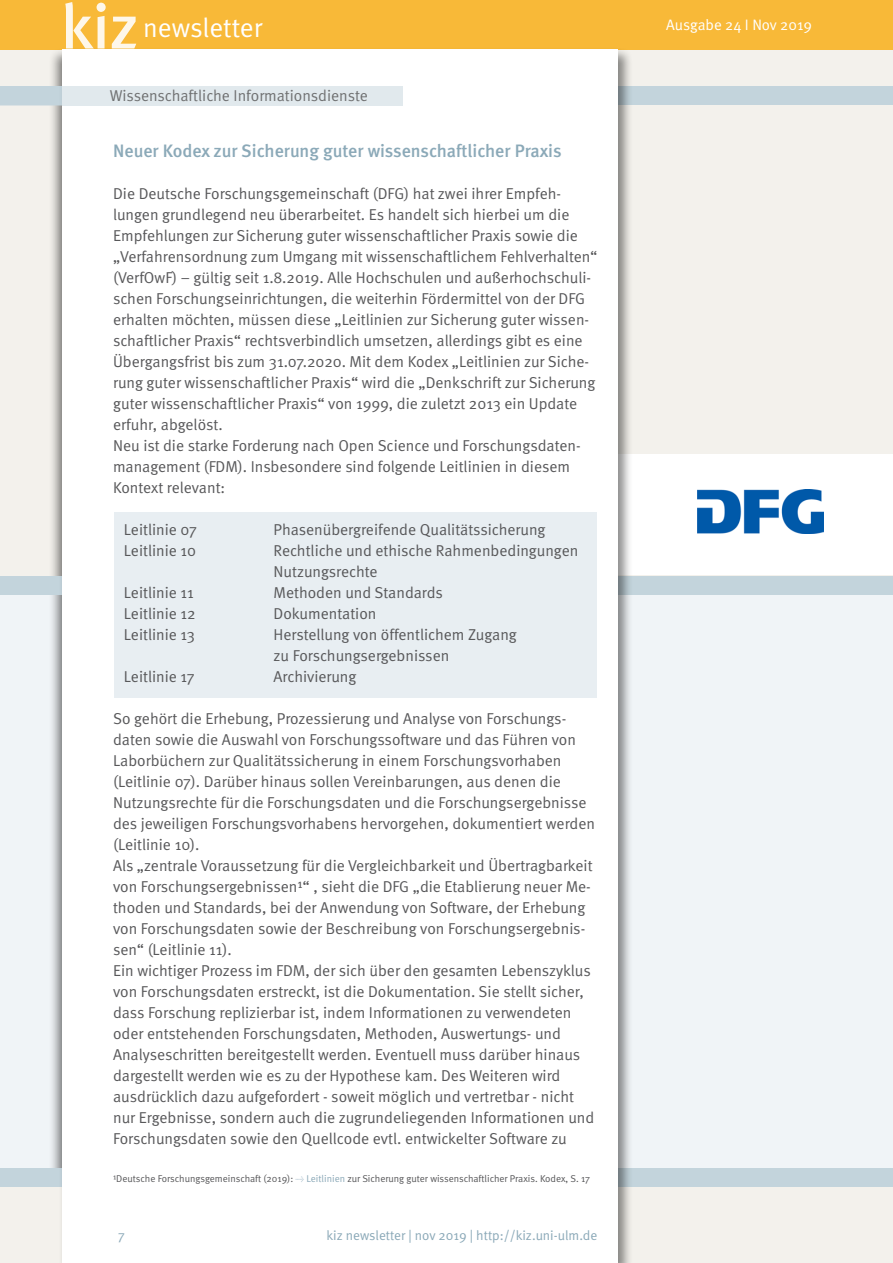
<style>
.page{position:relative;width:893px;height:1263px;background:#fff}
.page>*{position:absolute;margin:0;border:0;box-sizing:border-box;transform-origin:0 0}
.t1{font:500 63px "Meta";color:#fff}
.Überschrift{font:27px "Meta Normal";color:#fff}
.t2{font:500 18px "Meta";color:#8ba9b8}
.t3{font:15.75px/21px "Meta Normal";color:#58585a}
.t4{font:15.75px "Meta Normal";color:#707172}
.t5{font:15.15px "Meta Normal";color:#fff}
.t6{font:13.5px "Meta Normal";color:#8ba9b8}
.t7{font:9.9px "Meta Normal";color:#58585a}
.s1{font-family:"Meta OT Norm"}
.s2{font-family:"Meta OT Norm";color:#a6bcca}
.s3{color:#8ba9b8}
</style>
<div class="page">
<div style="left:0;top:0;width:893px;height:50px;background:#f8b938"></div>
<div style="left:0;top:593px;width:893px;height:581px;background:#f0f4f7"></div>
<div style="left:0;top:50px;width:893px;height:543px;background:#f3f1ec"></div>
<div style="left:48px;top:47px;width:102px;height:1216px;background:#000;opacity:.44"></div>
<div style="left:0;top:576px;width:893px;height:19px;background:#c3d4dc"></div>
<div style="left:618px;top:454px;width:275px;height:121px;background:#fff"></div>
<img style="left:697px;top:490px;width:126px;height:44px">
<div style="left:0;top:86px;width:893px;height:19px;background:#c3d4dc"></div>
<div style="left:0;top:1168px;width:893px;height:95px;background:#f3f1ec"></div>
<div style="left:0;top:1168px;width:893px;height:19px;background:#c3d4dc"></div>
<div style="left:59px;top:47px;width:574px;height:1216px;background:#000;opacity:.45"></div>
<div style="left:62px;top:50px;width:556px;height:1213px;background:#fff"></div>
<div style="left:59px;top:86px;width:344px;height:19px;background:#e1e9ed"></div>
<div style="left:114px;top:512px;width:483px;height:186px;background:#e8eef2"></div>
<h1 class="t1" style="left:61px;top:-10px;width:79px">kiz</h1>
<p class="Überschrift" style="left:143px;top:12px;width:120px">newsletter</p>
<p class="t5" style="left:666px;top:16px;width:147px">Ausgabe 24 I Nov 2019</p>
<p class="t4" style="left:110px;top:86px;width:260px">Wissenschaftliche Informationsdienste</p>
<p class="t2" style="left:113px;top:140px;width:450px">Neuer Kodex zur Sicherung guter wissenschaftlicher Praxis</p>
<p class="t3" style="left:113px;top:183px;width:486px">Die Deutsche Forschungsgemeinschaft (DFG) hat zwei ihrer Empfeh&shy;lungen grundlegend neu überarbeitet. Es handelt sich hierbei um die Empfehlungen zur Sicherung guter wissenschaftlicher Praxis sowie die „Verfahrensordnung zum Umgang mit wissenschaftlichem Fehlverhalten“ (VerfOwF) – gültig seit 1.8.2019. Alle Hochschulen und außerhochschuli&shy;schen Forschungseinrichtungen, die weiterhin Fördermittel von der DFG erhalten möchten, müssen diese „Leitlinien zur Sicherung guter wissen&shy;schaftlicher Praxis“ rechtsverbindlich umsetzen, allerdings gibt es eine Übergangsfrist bis zum 31.07.2020. Mit dem Kodex „Leitlinien zur Siche&shy;rung guter wissenschaftlicher Praxis“ wird die „Denkschrift zur Sicherung guter wissenschaftlicher Praxis“ von 1999, die zuletzt 2013 ein Update erfuhr, abgelöst.</p>
<p class="t3" style="left:113px;top:435px;width:469px">Neu ist die starke Forderung nach Open Science und Forschungsdaten&shy;management (FDM). Insbesondere sind folgende Leitlinien in diesem<br>Kontext relevant:</p>
<p class="t3" style="left:124px;top:519px;width:75px">Leitlinie 07</p>
<p class="t3" style="left:274px;top:519px;width:273px">Phasenübergreifende Qualitätssicherung</p>
<p class="t3" style="left:124px;top:540px;width:74px">Leitlinie 10</p>
<p class="t3" style="left:274px;top:540px;width:306px">Rechtliche und ethische Rahmenbedingungen<br>Nutzungsrechte</p>
<p class="t3" style="left:124px;top:582px;width:71px">Leitlinie 11</p>
<p class="t3" style="left:274px;top:582px;width:171px">Methoden und Standards</p>
<p class="t3" style="left:124px;top:603px;width:73px">Leitlinie 12</p>
<p class="t3" style="left:274px;top:603px;width:104px">Dokumentation</p>
<p class="t3" style="left:124px;top:624px;width:73px">Leitlinie 13</p>
<p class="t3" style="left:274px;top:624px;width:245px">Herstellung von öffentlichem Zugang</p>
<p class="t3" style="left:274px;top:645px;width:177px">zu Forschungsergebnissen</p>
<p class="t3" style="left:124px;top:666px;width:72px">Leitlinie 17</p>
<p class="t3" style="left:274px;top:666px;width:84px">Archivierung</p>
<p class="t3" style="left:113px;top:708px;width:483px">So gehört die Erhebung, Prozessierung und Analyse von Forschungs&shy;daten sowie die Auswahl von Forschungssoftware und das Führen von Laborbüchern zur Qualitätssicherung in einem Forschungsvorhaben (Leitlinie 07). Darüber hinaus sollen Vereinbarungen, aus denen die Nutzungsrechte für die Forschungsdaten und die Forschungsergebnisse des jeweiligen Forschungsvorhabens hervorgehen, dokumentiert werden (Leitlinie 10).</p>
<p class="t3" style="left:113px;top:855px;width:481px">Als „zentrale Voraussetzung für die Vergleichbarkeit und Übertragbarkeit von Forschungsergebnissen<span class="s1">1</span>“ , sieht die DFG „die Etablierung neuer Me&shy;thoden und Standards, bei der Anwendung von Software, der Erhebung von Forschungsdaten sowie der Beschreibung von Forschungsergebnis&shy;sen“ (Leitlinie 11).</p>
<p class="t3" style="left:113px;top:960px;width:483px">Ein wichtiger Prozess im FDM, der sich über den gesamten Lebenszyklus von Forschungsdaten erstreckt, ist die Dokumentation. Sie stellt sicher, dass Forschung replizierbar ist, indem Informationen zu verwendeten oder entstehenden Forschungsdaten, Methoden, Auswertungs- und Analyseschritten bereitgestellt werden. Eventuell muss darüber hinaus dargestellt werden wie es zu der Hypothese kam. Des Weiteren wird ausdrücklich dazu aufgefordert - soweit möglich und vertretbar - nicht nur Ergebnisse, sondern auch die zugrundeliegenden Informationen und Forschungsdaten sowie den Quellcode evtl. entwickelter Software zu</p>
<p class="t7" style="left:113px;top:1173px;width:478px"><span class="s1">1</span>Deutsche Forschungsgemeinschaft (2019): <span class="s2">→</span> <span class="s3">Leitlinien</span> zur Sicherung guter wissenschaftlicher Praxis. Kodex, S. 17</p>
<p class="t6" style="left:118px;top:1228px;width:8px">7</p>
<p class="t6" style="left:327px;top:1228px;width:272px">kiz newsletter | nov 2019 | http://kiz.uni-ulm.de</p>
</div>
